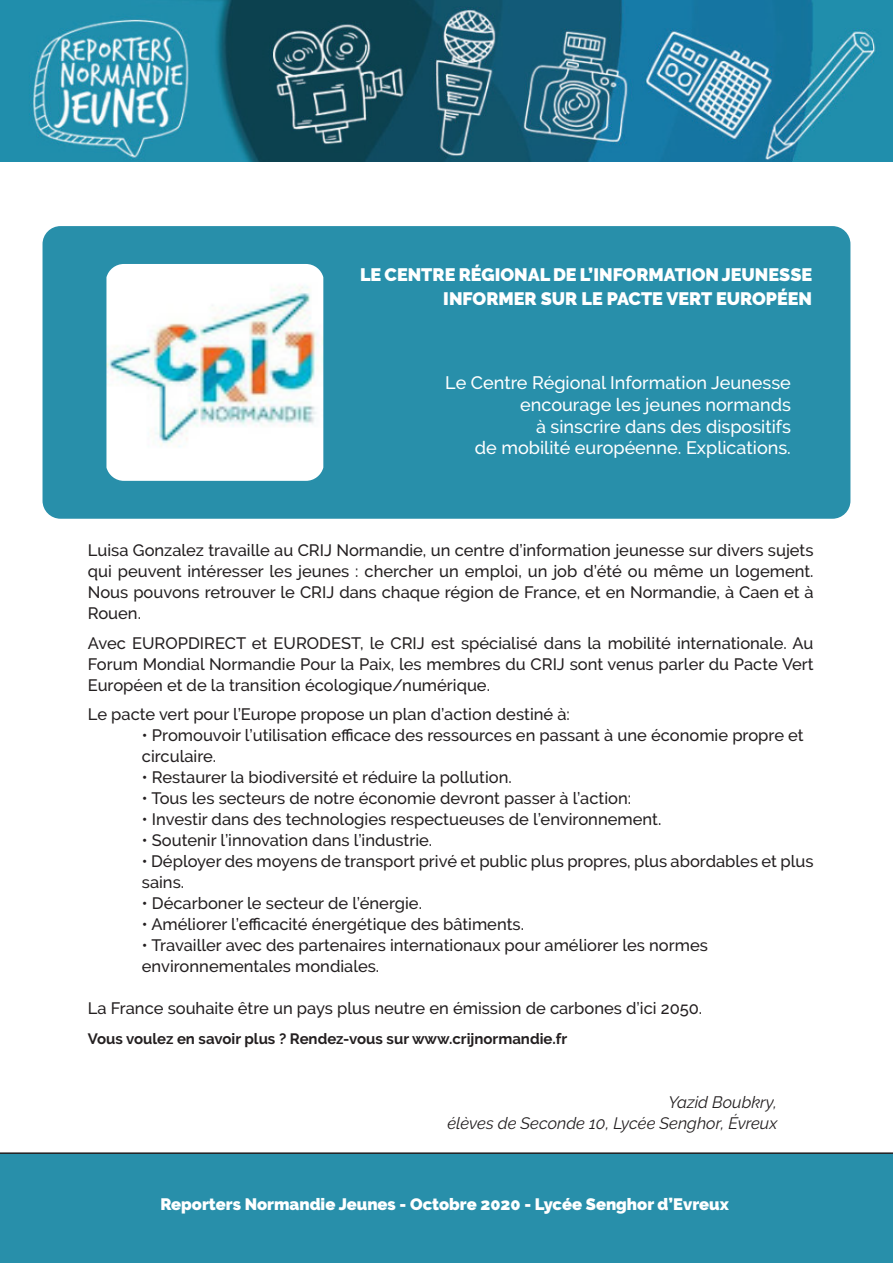
<style>
.page{position:relative;width:893px;height:1263px;background:#fff}
.page>*{position:absolute;margin:0;border:0;box-sizing:border-box;transform-origin:0 0}
.CHAPEAU{font:500 18px "Raleway";color:#fff}
.TITRE{font:900 18px "Raleway";color:#fff}
.TEXTE{font:500 16.5px/21px "Raleway";color:#231f20;text-align:justify}
.t1{font:900 16.5px "Raleway";color:#fff}
.SIGNATURE{font:italic 16.5px "Raleway";color:#231f20}
.TEXTE-2{font:700 15px "Raleway";color:#231f20}
</style>
<div class="page">
<img style="left:0;top:0;width:893px;height:162px">
<div style="left:0;top:1152px;width:893px;height:111px;background:#288faa"></div>
<div style="left:43px;top:226px;width:807px;height:293px;background:#288faa;border-radius:18px"></div>
<img style="left:106px;top:264px;width:217px;height:217px">
<p class="TITRE" style="left:360px;top:264px;width:454px">LE CENTRE RÉGIONAL DE L’INFORMATION JEUNESSE</p>
<p class="TITRE" style="left:443px;top:288px;width:370px">INFORMER SUR LE PACTE VERT EUROPÉEN</p>
<p class="CHAPEAU" style="left:445px;top:373px;width:347px">Le Centre Régional Information Jeunesse</p>
<p class="CHAPEAU" style="left:520px;top:394px;width:272px">encourage les jeunes normands</p>
<p class="CHAPEAU" style="left:536px;top:416px;width:256px">à sinscrire dans des dispositifs</p>
<p class="CHAPEAU" style="left:475px;top:437px;width:317px">de mobilité européenne. Explications.</p>
<p class="TEXTE" style="left:88px;top:540px;width:727px">Luisa Gonzalez travaille au CRIJ Normandie, un centre d’information jeunesse sur divers sujets qui peuvent intéresser les jeunes : chercher un emploi, un job d’été ou même un logement.<br>Nous pouvons retrouver le CRIJ dans chaque région de France, et en Normandie, à Caen et à Rouen.</p>
<p class="TEXTE" style="left:88px;top:633px;width:727px">Avec EUROPDIRECT et EURODEST, le CRIJ est spécialisé dans la mobilité internationale. Au Forum Mondial Normandie Pour la Paix, les membres du CRIJ sont venus parler du Pacte Vert Européen et de la transition écologique/numérique.</p>
<p class="TEXTE" style="left:88px;top:704px;width:483px">Le pacte vert pour l’Europe propose un plan d’action destiné à:</p>
<p class="TEXTE" style="left:142px;top:725px;width:663px">• Promouvoir l’utilisation efficace des ressources en passant à une économie propre et</p>
<p class="TEXTE" style="left:142px;top:746px;width:76px">circulaire.</p>
<p class="TEXTE" style="left:142px;top:767px;width:371px">• Restaurer la biodiversité et réduire la pollution.</p>
<p class="TEXTE" style="left:142px;top:788px;width:491px">• Tous les secteurs de notre économie devront passer à l’action:</p>
<p class="TEXTE" style="left:142px;top:809px;width:521px">• Investir dans des technologies respectueuses de l’environnement.</p>
<p class="TEXTE" style="left:142px;top:830px;width:292px">• Soutenir l’innovation dans l’industrie.</p>
<p class="TEXTE" style="left:142px;top:851px;width:673px">• Déployer des moyens de transport privé et public plus propres, plus abordables et plus</p>
<p class="TEXTE" style="left:142px;top:872px;width:44px">sains.</p>
<p class="TEXTE" style="left:142px;top:893px;width:282px">• Décarboner le secteur de l’énergie.</p>
<p class="TEXTE" style="left:142px;top:914px;width:384px">• Améliorer l’efficacité énergétique des bâtiments.</p>
<p class="TEXTE" style="left:142px;top:935px;width:568px">• Travailler avec des partenaires internationaux pour améliorer les normes</p>
<p class="TEXTE" style="left:142px;top:956px;width:239px">environnementales mondiales.</p>
<p class="TEXTE" style="left:88px;top:998px;width:616px">La France souhaite être un pays plus neutre en émission de carbones d’ici 2050.</p>
<p class="TEXTE-2" style="left:88px;top:1030px;width:481px">Vous voulez en savoir plus ? Rendez-vous sur www.crijnormandie.fr</p>
<p class="SIGNATURE" style="left:668px;top:1092px;width:110px">Yazid Boubkry,</p>
<p class="SIGNATURE" style="left:447px;top:1113px;width:331px">élèves de Seconde 10, Lycée Senghor, Évreux</p>
<p class="t1" style="left:160px;top:1195px;width:570px">Reporters Normandie Jeunes - Octobre 2020 - Lycée Senghor d’Evreux</p>
</div>
